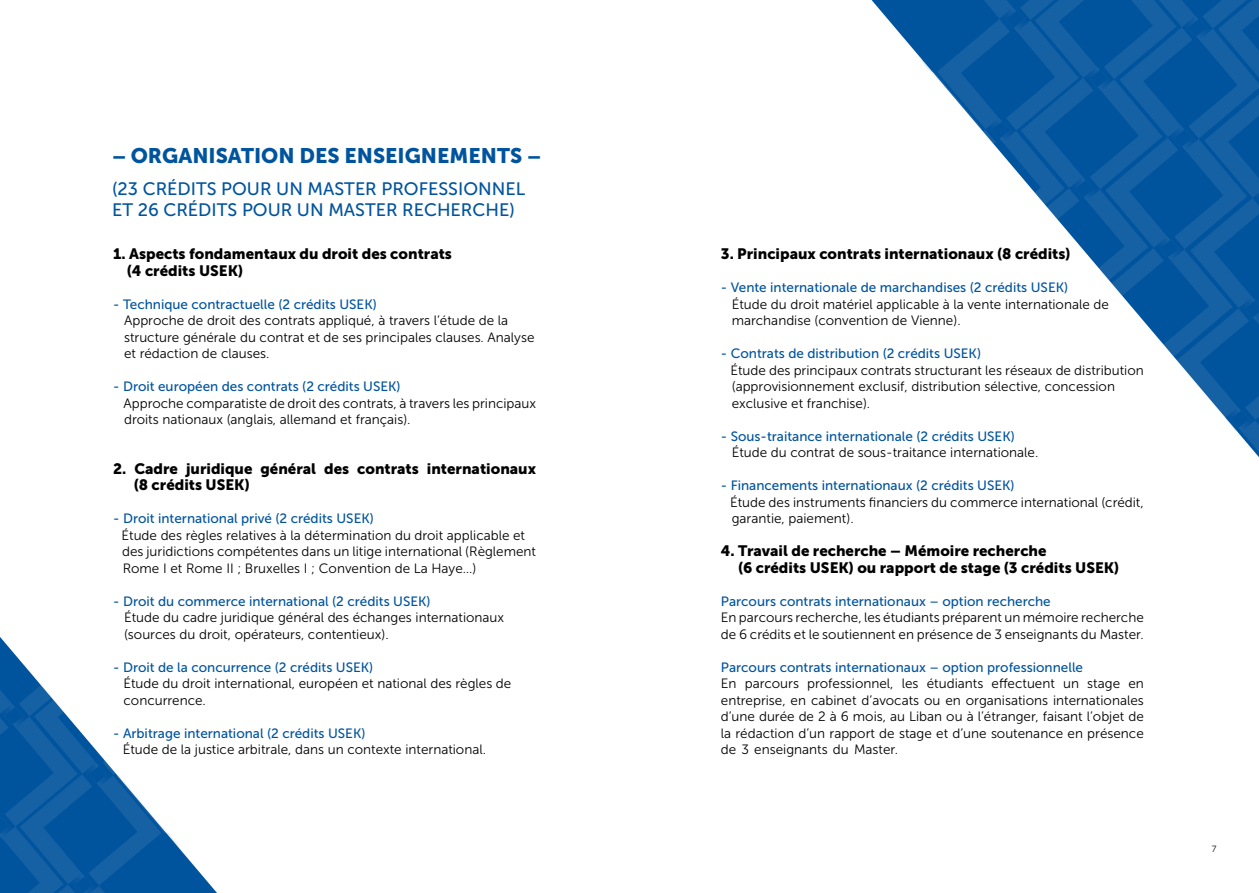
<style>
.page{position:relative;width:1259px;height:893px;background:#fff}
.page>*{position:absolute;margin:0;border:0;box-sizing:border-box;transform-origin:0 0}
.t1{font:21px "Museo Sans 900";color:#00549e}
.t2{font:18px/21px "Museo Sans 500";color:#00549e}
.t3{font:15px/16.5px "Museo Sans 900";color:#000}
.t4{font:13.5px/16.5px "Museo Sans 300";color:#000}
.t5{font:13.5px "Museo Sans 500";color:#00549e}
.t6{font:9px "Museo Sans 300";color:#000}
.s1{font-size:19.5px}
</style>
<div class="page">
<svg style="left:871px;top:0;width:49px;height:57px;fill:#00549e"></svg>
<svg style="left:178px;top:847px;width:22px;height:46px"></svg>
<svg style="left:920px;top:0;width:339px;height:457px"></svg>
<svg style="left:871px;top:12px;width:27px;height:45px"></svg>
<svg style="left:0;top:637px;width:178px;height:256px"></svg>
<svg style="left:200px;top:873px;width:17px;height:20px"></svg>
<h1 class="t1" style="left:112px;top:144px;width:431px"><span class="s1">–</span> ORGANISATION DES ENSEIGNEMENTS <span class="s1">–</span></h1>
<h2 class="t2" style="left:112px;top:178px;width:414px">(23 CRÉDITS POUR UN MASTER PROFESSIONNEL<br>ET 26 CRÉDITS POUR UN MASTER RECHERCHE)</h2>
<p class="t3" style="left:127px;top:246px;width:327px;text-indent:-14px">1. Aspects fondamentaux du droit des contrats (4 crédits USEK)</p>
<p class="t5" style="left:113px;top:297px;width:265px">- Technique contractuelle (2 crédits USEK)</p>
<p class="t4" style="left:124px;top:313px;width:412px">Approche de droit des contrats appliqué, à travers l’étude de la structure générale du contrat et de ses principales clauses. Analyse et rédaction de clauses.</p>
<p class="t5" style="left:113px;top:379px;width:289px">- Droit européen des contrats (2 crédits USEK)</p>
<p class="t4" style="left:124px;top:395px;width:414px">Approche comparatiste de droit des contrats, à travers les principaux droits nationaux (anglais, allemand et français).</p>
<p class="t3" style="left:134px;top:460px;width:404px;text-indent:-21px">2. Cadre juridique général des contrats internationaux (8 crédits USEK)</p>
<p class="t5" style="left:113px;top:511px;width:262px">- Droit international privé (2 crédits USEK)</p>
<p class="t4" style="left:121px;top:527px;width:416px">Étude des règles relatives à la détermination du droit applicable et des juridictions compétentes dans un litige international (Règlement<br>Rome I et Rome II ; Bruxelles I ; Convention de La Haye…)</p>
<p class="t5" style="left:113px;top:594px;width:319px">- Droit du commerce international (2 crédits USEK)</p>
<p class="t4" style="left:124px;top:610px;width:381px">Étude du cadre juridique général des échanges internationaux (sources du droit, opérateurs, contentieux).</p>
<p class="t5" style="left:113px;top:660px;width:262px">- Droit de la concurrence (2 crédits USEK)</p>
<p class="t4" style="left:123px;top:676px;width:389px">Étude du droit international, européen et national des règles de concurrence.</p>
<p class="t5" style="left:113px;top:726px;width:254px">- Arbitrage international (2 crédits USEK)</p>
<p class="t4" style="left:123px;top:742px;width:365px">Étude de la justice arbitrale, dans un contexte international.</p>
<p class="t3" style="left:721px;top:246px;width:351px">3. Principaux contrats internationaux (8 crédits)</p>
<p class="t5" style="left:721px;top:280px;width:349px">- Vente internationale de marchandises (2 crédits USEK)</p>
<p class="t4" style="left:732px;top:296px;width:379px">Étude du droit matériel applicable à la vente internationale de marchandise (convention de Vienne).</p>
<p class="t5" style="left:721px;top:346px;width:262px">- Contrats de distribution (2 crédits USEK)</p>
<p class="t4" style="left:730px;top:362px;width:415px">Étude des principaux contrats structurant les réseaux de distribution (approvisionnement exclusif, distribution sélective, concession exclusive et franchise).</p>
<p class="t5" style="left:721px;top:429px;width:295px">- Sous-traitance internationale (2 crédits USEK)</p>
<p class="t4" style="left:732px;top:445px;width:308px">Étude du contrat de sous-traitance internationale.</p>
<p class="t5" style="left:721px;top:478px;width:295px">- Financements internationaux (2 crédits USEK)</p>
<p class="t4" style="left:730px;top:494px;width:415px">Étude des instruments financiers du commerce international (crédit, garantie, paiement).</p>
<p class="t3" style="left:738px;top:543px;width:383px;text-indent:-17px">4. Travail de recherche – Mémoire recherche<br>(6 crédits USEK) ou rapport de stage (3 crédits USEK)</p>
<p class="t5" style="left:721px;top:594px;width:331px">Parcours contrats internationaux – option recherche</p>
<p class="t4" style="left:721px;top:610px;width:424px">En parcours recherche, les étudiants préparent un mémoire recherche de 6 crédits et le soutiennent en présence de 3 enseignants du Master.</p>
<p class="t5" style="left:721px;top:660px;width:364px">Parcours contrats internationaux – option professionnelle</p>
<p class="t4" style="left:721px;top:676px;width:424px;text-align:justify">En parcours professionnel, les étudiants effectuent un stage en entreprise, en cabinet d’avocats ou en organisations internationales d’une durée de 2 à 6 mois, au Liban ou à l’étranger, faisant l’objet de la rédaction d’un rapport de stage et d’une soutenance en présence de 3 enseignants du Master.</p>
<p class="t6" style="left:1211px;top:844px;width:6px">7</p>
</div>
